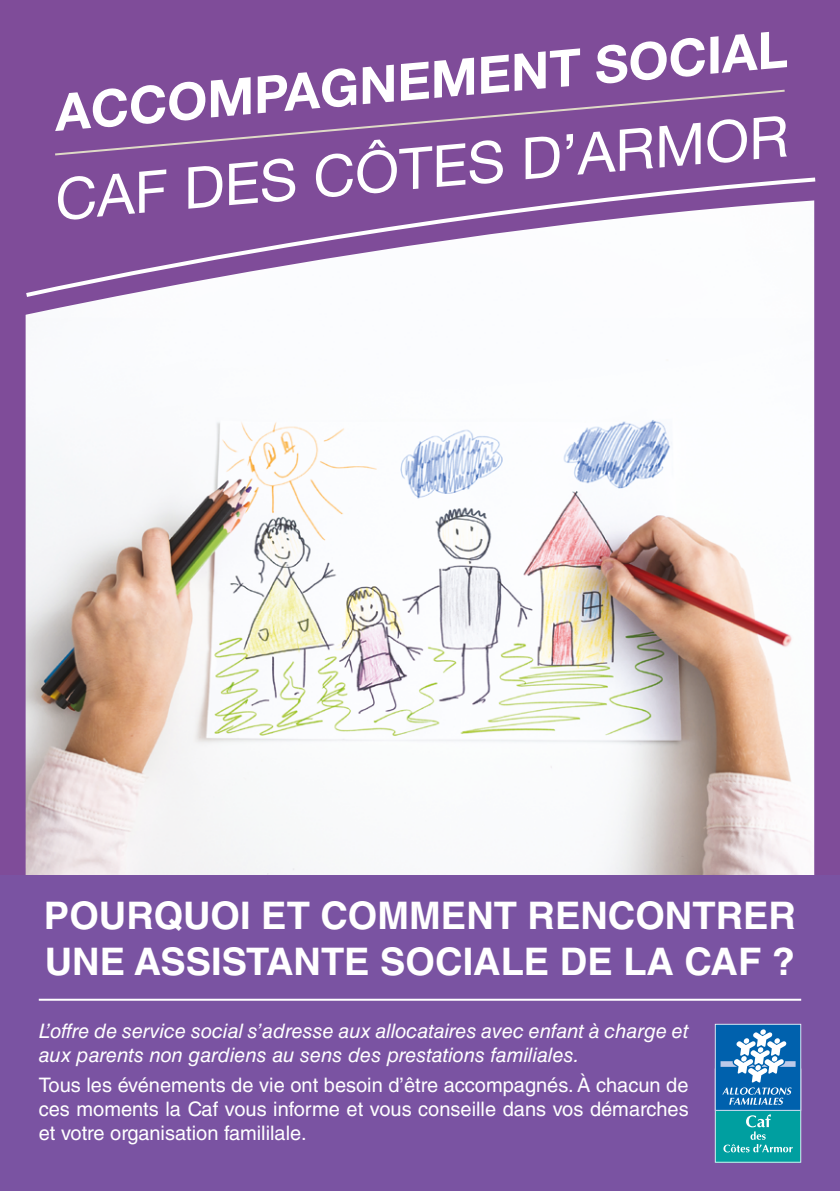
<style>
.page{position:relative;width:840px;height:1191px;background:#fff}
.page>*{position:absolute;margin:0;border:0;box-sizing:border-box;transform-origin:0 0}
.t1{font:700 38px/45.6px "Helvetica LT Std";color:#fff}
.t2{font:20px/24px "Helvetica LT Std";color:#fff;text-align:justify}
.t3{font:italic 20px/24px "Helvetica LT Std";color:#fff}
</style>
<div class="page">
<img style="left:0;top:342px;width:839px;height:533px">
<svg style="left:0;top:0;width:839px;height:342px;fill:#7f4c99"></svg>
<svg style="left:22px;top:175px;width:797px;height:125px"></svg>
<svg style="left:55px;top:81px;width:150px;height:7px"></svg>
<svg style="left:211px;top:77px;width:39px;height:11px"></svg>
<svg style="left:257px;top:68px;width:99px;height:20px"></svg>
<svg style="left:362px;top:65px;width:31px;height:23px"></svg>
<svg style="left:401px;top:62px;width:27px;height:26px"></svg>
<svg style="left:434px;top:58px;width:40px;height:30px"></svg>
<svg style="left:481px;top:48px;width:98px;height:40px"></svg>
<svg style="left:596px;top:37px;width:108px;height:47px"></svg>
<svg style="left:710px;top:32px;width:76px;height:42px"></svg>
<svg style="left:58px;top:169px;width:108px;height:51px"></svg>
<svg style="left:188px;top:165px;width:34px;height:44px"></svg>
<svg style="left:229px;top:158px;width:66px;height:47px"></svg>
<svg style="left:316px;top:157px;width:186px;height:41px"></svg>
<svg style="left:525px;top:157px;width:34px;height:22px"></svg>
<svg style="left:566px;top:157px;width:86px;height:18px"></svg>
<svg style="left:659px;top:157px;width:41px;height:10px"></svg>
<svg style="left:707px;top:157px;width:39px;height:7px"></svg>
<svg style="left:753px;top:157px;width:33px;height:2px"></svg>
<svg style="left:53px;top:88px;width:733px;height:69px"></svg>
<div style="left:0;top:875px;width:839px;height:316px;background:#7a53a2"></div>
<hr style="left:39px;top:998px;width:761px;height:2px;background:#fff">
<svg style="left:714px;top:1023px;width:86px;height:139px;background:#3291b7"></svg>
<h1 class="t1" style="left:44px;top:892px;width:753px">POURQUOI ET COMMENT RENCONTRER<br>UNE ASSISTANTE SOCIALE DE LA CAF ?</h1>
<p class="t3" style="left:39px;top:1019px;width:651px">L’offre de service social s’adresse aux allocataires avec enfant à charge et aux parents non gardiens au sens des prestations familiales.</p>
<p class="t2" style="left:39px;top:1073px;width:651px">Tous les événements de vie ont besoin d’être accompagnés. À chacun de ces moments la Caf vous informe et vous conseille dans vos démarches et votre organisation famililale.</p>
</div>
